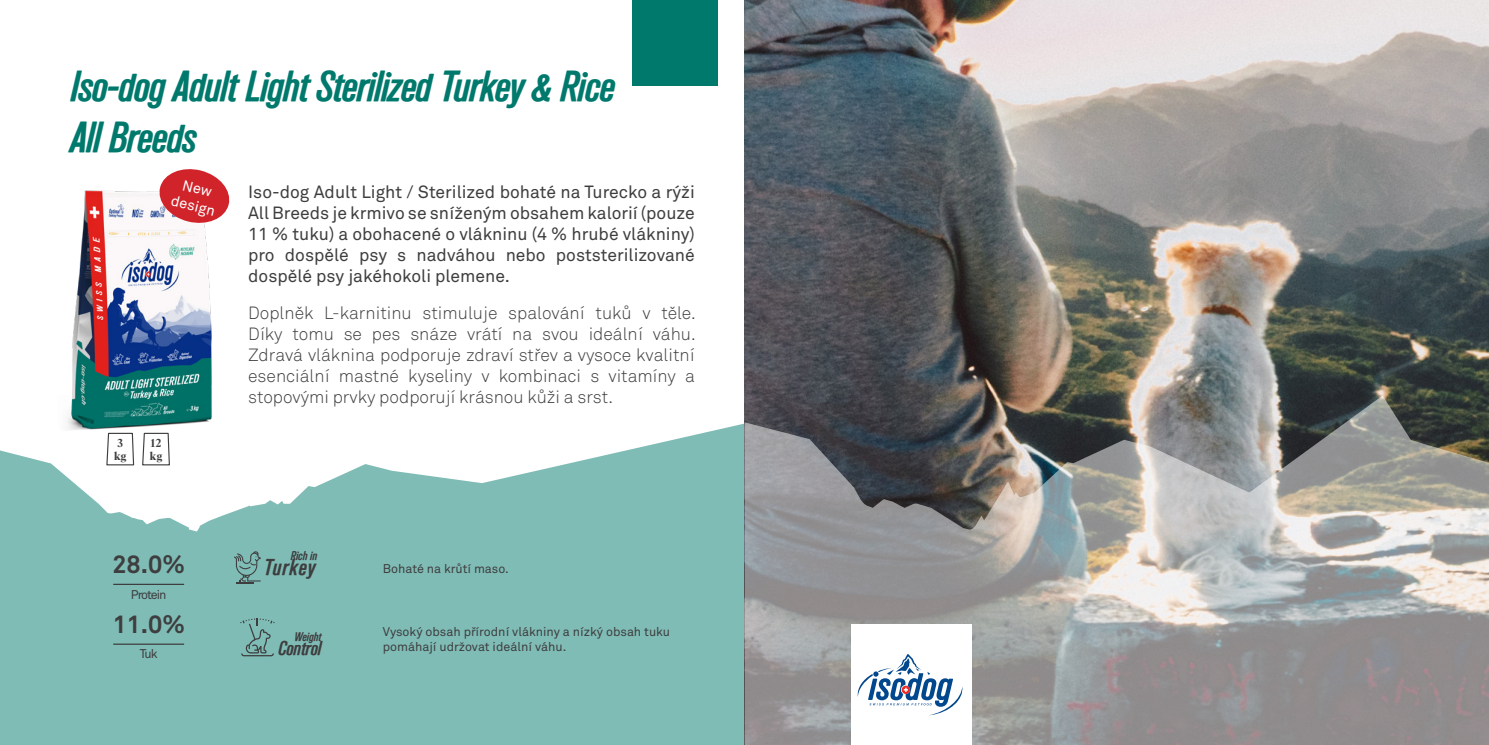
<style>
.page{position:relative;width:1489px;height:745px;background:#fff}
.page>*{position:absolute;margin:0;border:0;box-sizing:border-box;transform-origin:0 0}
.t1{font:42.5px/51px "Iso Dog";color:#00796d}
.t2{font:700 25px "Akkurat Pro";color:#3e3e3f}
.t3{font:22.5px "Iso Dog";letter-spacing:.06em;color:#3e3e3f}
.t4{font:19.75px "Iso Dog";letter-spacing:.01em;color:#3e3e3f}
.t5{font:300 17.5px/21px "Akkurat Pro";color:#3e3e3f;text-align:justify}
.t6{font:17.5px/21px "Akkurat Pro";color:#3e3e3f;text-align:justify}
.t7{font:14.75px/17.5px "Akkurat Pro";color:#fff;text-align:center}
.t8{font:12.5px/15px "Akkurat Pro";color:#3e3e3f}
.t9{font:12.5px "Akkurat Pro";letter-spacing:-.085em;color:#3e3e3f}
.t10{font:12.5px "Iso Dog";letter-spacing:.01em;color:#3e3e3f}
.t11{font:12.25px "Iso Dog";letter-spacing:.01em;color:#3e3e3f}
.t12{font:700 11.5px/13.2px "Ivar Display";color:#3e3e3f}
</style>
<div class="page">
<svg style="left:0;top:423px;width:744px;height:321px;fill:#80bcb6"></svg>
<img style="left:744px;top:0;width:744px;height:395px">
<svg style="left:744px;top:395px;width:744px;height:349px;background:#949393"></svg>
<div style="left:850px;top:624px;width:121px;height:120px;background:#fff"></div>
<svg style="left:857px;top:654px;width:106px;height:60px"></svg>
<svg style="left:106px;top:432px;width:29px;height:33px"></svg>
<svg style="left:141px;top:432px;width:29px;height:33px"></svg>
<img style="left:57px;top:190px;width:177px;height:242px">
<svg style="left:157px;top:169px;width:75px;height:57px"></svg>
<div style="left:632px;top:0;width:85px;height:85px;background:#00796d"></div>
<hr style="left:113px;top:583px;width:71px;height:1px;background:#3e3e3f">
<hr style="left:113px;top:643px;width:71px;height:1px;background:#3e3e3f">
<svg style="left:234px;top:551px;width:27px;height:32px"></svg>
<svg style="left:240px;top:617px;width:35px;height:39px"></svg>
<h1 class="t1" style="left:71px;top:61px;width:545px">Iso-dog Adult Light Sterilized Turkey &amp; Rice<br>All Breeds</h1>
<p class="t7" style="left:178px;top:174px;width:46px;rotate:14deg">New design</p>
<p class="t12" style="left:114px;top:436px;width:14px">3 kg</p>
<p class="t12" style="left:150px;top:436px;width:14px">12 kg</p>
<p class="t6" style="left:248px;top:181px;width:448px">Iso-dog Adult Light / Sterilized bohaté na Turecko a rýži All Breeds je krmivo se sníženým obsahem kalorií (pouze 11 % tuku) a obohacené o vlákninu (4 % hrubé vlákniny) pro dospělé psy s nadváhou nebo poststerilizované dospělé psy jakéhokoli plemene.</p>
<p class="t5" style="left:248px;top:302px;width:449px">Doplněk L-karnitinu stimuluje spalování tuků v těle.<br>Díky tomu se pes snáze vrátí na svou ideální váhu.<br>Zdravá vláknina podporuje zdraví střev a vysoce kvalitní esenciální mastné kyseliny v kombinaci s vitamíny a stopovými prvky podporují krásnou kůži a srst.</p>
<h2 class="t2" style="left:112px;top:548px;width:74px">28.0%</h2>
<p class="t9" style="left:131px;top:586px;width:37px">Protein</p>
<h2 class="t2" style="left:112px;top:608px;width:74px">11.0%</h2>
<p class="t8" style="left:140px;top:646px;width:19px">Tuk</p>
<p class="t10" style="left:291px;top:548px;width:28px">Rich in</p>
<p class="t3" style="left:264px;top:553px;width:52px">Turkey</p>
<p class="t8" style="left:383px;top:560px;width:127px">Bohaté na krůtí maso.</p>
<p class="t11" style="left:294px;top:629px;width:28px">Weight</p>
<p class="t4" style="left:278px;top:636px;width:44px">Control</p>
<p class="t8" style="left:383px;top:623px;width:289px">Vysoký obsah přírodní vlákniny a nízký obsah tuku pomáhají udržovat ideální váhu.</p>
</div>
